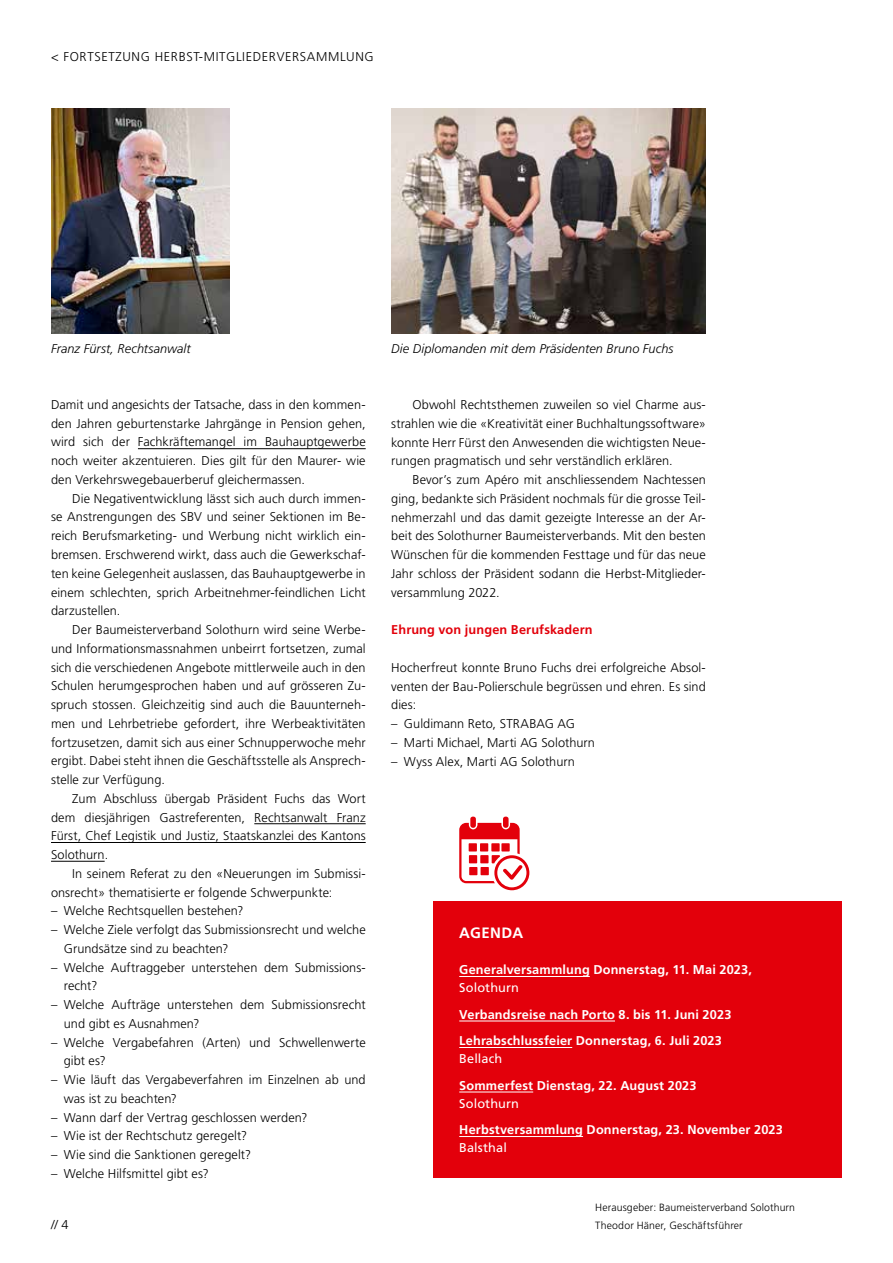
<style>
.page{position:relative;width:893px;height:1263px;background:#fff}
.page>*{position:absolute;margin:0;border:0;box-sizing:border-box;transform-origin:0 0}
.t1{font:700 15px "Frutiger";letter-spacing:.03em;color:#fff}
.t2{font:300 12.75px/18.8px "Frutiger";letter-spacing:.005em;color:#000;text-align:justify}
.t3{font:700 12.75px/26.5px "Frutiger";letter-spacing:.01em;color:#fff}
.t4{font:italic 300 12.75px "Frutiger";letter-spacing:.005em;color:#000}
.t5{font:300 12.75px "Frutiger";letter-spacing:.05em;color:#000}
.t6{font:12.75px "Frutiger";letter-spacing:.01em;color:#fff}
.t7{font:700 12.75px "Frutiger";letter-spacing:.01em;color:#e3000b}
.t8{font:300 10.5px/18px "Frutiger";letter-spacing:.015em;color:#000}
</style>
<div class="page">
<hr style="left:138px;top:448px;width:228px;height:1px;background:#000">
<hr style="left:254px;top:823px;width:112px;height:1px;background:#000">
<hr style="left:51px;top:842px;width:315px;height:1px;background:#000">
<hr style="left:51px;top:861px;width:54px;height:1px;background:#000">
<div style="left:434px;top:901px;width:408px;height:277px;background:#e3000b"></div>
<hr style="left:459px;top:976px;width:131px;height:1px;background:#fff">
<hr style="left:459px;top:1020px;width:156px;height:1px;background:#fff">
<hr style="left:459px;top:1047px;width:113px;height:1px;background:#fff">
<hr style="left:459px;top:1092px;width:74px;height:1px;background:#fff">
<hr style="left:459px;top:1136px;width:124px;height:1px;background:#fff">
<div style="left:503px;top:817px;width:6px;height:11px;background:#e3000b;border-radius:3px"></div>
<div style="left:470px;top:817px;width:6px;height:11px;background:#e3000b;border-radius:3px"></div>
<svg style="left:459px;top:823px;width:70px;height:67px"></svg>
<img style="left:391px;top:109px;width:315px;height:225px">
<img style="left:51px;top:109px;width:179px;height:225px">
<p class="t5" style="left:51px;top:49px;width:324px">&lt; FORTSETZUNG HERBST-MITGLIEDERVERSAMMLUNG</p>
<p class="t4" style="left:51px;top:341px;width:141px">Franz Fürst, Rechtsanwalt</p>
<p class="t4" style="left:391px;top:341px;width:284px">Die Diplomanden mit dem Präsidenten Bruno Fuchs</p>
<p class="t2" style="left:51px;top:395px;width:316px">Damit und angesichts der Tatsache, dass in den kommen&shy;den Jahren geburtenstarke Jahrgänge in Pension gehen, wird sich der Fachkräftemangel im Bauhauptgewerbe noch weiter akzentuieren. Dies gilt für den Maurer- wie den Verkehrswegebauerberuf gleichermassen.</p>
<p class="t2" style="left:51px;top:489px;width:316px;text-indent:21px">Die Negativentwicklung lässt sich auch durch immen&shy;se Anstrengungen des SBV und seiner Sektionen im Be&shy;reich Berufsmarketing- und Werbung nicht wirklich ein&shy;bremsen. Erschwerend wirkt, dass auch die Gewerkschaf&shy;ten keine Gelegenheit auslassen, das Bauhauptgewerbe in einem schlechten, sprich Arbeitnehmer-feindlichen Licht darzustellen.</p>
<p class="t2" style="left:51px;top:620px;width:316px;text-indent:21px">Der Baumeisterverband Solothurn wird seine Werbe&shy;und Informationsmassnahmen unbeirrt fortsetzen, zumal sich die verschiedenen Angebote mittlerweile auch in den Schulen herumgesprochen haben und auf grösseren Zu&shy;spruch stossen. Gleichzeitig sind auch die Bauunterneh&shy;men und Lehrbetriebe gefordert, ihre Werbeaktivitäten fortzusetzen, damit sich aus einer Schnupperwoche mehr ergibt. Dabei steht ihnen die Geschäftsstelle als Ansprech&shy;stelle zur Verfügung.</p>
<p class="t2" style="left:51px;top:789px;width:316px;text-indent:21px">Zum Abschluss übergab Präsident Fuchs das Wort dem diesjährigen Gastreferenten, Rechtsanwalt Franz Fürst, Chef Legistik und Justiz, Staatskanzlei des Kantons Solothurn.</p>
<p class="t2" style="left:51px;top:864px;width:316px;text-indent:21px">In seinem Referat zu den «Neuerungen im Submissi&shy;onsrecht» thematisierte er folgende Schwerpunkte:</p>
<p class="t2" style="left:51px;top:902px;width:194px">– Welche Rechtsquellen bestehen?</p>
<p class="t2" style="left:64px;top:920px;width:303px;text-indent:-13px">– Welche Ziele verfolgt das Submissionsrecht und welche<br>Grundsätze sind zu beachten?</p>
<p class="t2" style="left:64px;top:958px;width:303px;text-indent:-13px">– Welche Auftraggeber unterstehen dem Submissions&shy;recht?</p>
<p class="t2" style="left:64px;top:995px;width:303px;text-indent:-13px">– Welche Aufträge unterstehen dem Submissionsrecht und gibt es Ausnahmen?</p>
<p class="t2" style="left:64px;top:1033px;width:303px;text-indent:-13px">– Welche Vergabefahren (Arten) und Schwellenwerte gibt es?</p>
<p class="t2" style="left:64px;top:1070px;width:303px;text-indent:-13px">– Wie läuft das Vergabeverfahren im Einzelnen ab und was ist zu beachten?</p>
<p class="t2" style="left:51px;top:1108px;width:258px">– Wann darf der Vertrag geschlossen werden?</p>
<p class="t2" style="left:51px;top:1127px;width:198px">– Wie ist der Rechtschutz geregelt?</p>
<p class="t2" style="left:51px;top:1146px;width:202px">– Wie sind die Sanktionen geregelt?</p>
<p class="t2" style="left:51px;top:1164px;width:159px">– Welche Hilfsmittel gibt es?</p>
<p class="t2" style="left:51px;top:1215px;width:19px">// 4</p>
<p class="t2" style="left:391px;top:396px;width:316px;text-indent:21px">Obwohl Rechtsthemen zuweilen so viel Charme aus&shy;strahlen wie die «Kreativität einer Buchhaltungssoftware» konnte Herr Fürst den Anwesenden die wichtigsten Neue&shy;rungen pragmatisch und sehr verständlich erklären.</p>
<p class="t2" style="left:391px;top:471px;width:316px;text-indent:21px">Bevor’s zum Apéro mit anschliessendem Nachtessen ging, bedankte sich Präsident nochmals für die grosse Teil&shy;nehmerzahl und das damit gezeigte Interesse an der Ar&shy;beit des Solothurner Baumeisterverbands. Mit den besten Wünschen für die kommenden Festtage und für das neue Jahr schloss der Präsident sodann die Herbst-Mitglieder&shy;versammlung 2022.</p>
<p class="t7" style="left:391px;top:622px;width:203px">Ehrung von jungen Berufskadern</p>
<p class="t2" style="left:391px;top:658px;width:316px">Hocherfreut konnte Bruno Fuchs drei erfolgreiche Absol&shy;venten der Bau-Polierschule begrüssen und ehren. Es sind dies:</p>
<p class="t2" style="left:391px;top:714px;width:185px">– Guldimann Reto, STRABAG AG</p>
<p class="t2" style="left:391px;top:733px;width:205px">– Marti Michael, Marti AG Solothurn</p>
<p class="t2" style="left:391px;top:752px;width:185px">– Wyss Alex, Marti AG Solothurn</p>
<p class="t1" style="left:459px;top:924px;width:65px">AGENDA</p>
<p class="t3" style="left:459px;top:956px;width:294px">Generalversammlung Donnerstag, 11. Mai 2023,</p>
<p class="t6" style="left:459px;top:980px;width:61px">Solothurn</p>
<p class="t3" style="left:459px;top:1001px;width:274px">Verbandsreise nach Porto 8. bis 11. Juni 2023<br>Lehrabschlussfeier Donnerstag, 6. Juli 2023</p>
<p class="t6" style="left:459px;top:1051px;width:45px">Bellach</p>
<p class="t3" style="left:459px;top:1072px;width:239px">Sommerfest Dienstag, 22. August 2023</p>
<p class="t6" style="left:459px;top:1096px;width:61px">Solothurn</p>
<p class="t3" style="left:459px;top:1117px;width:325px">Herbstversammlung Donnerstag, 23. November 2023</p>
<p class="t6" style="left:459px;top:1140px;width:49px">Balsthal</p>
<p class="t8" style="left:595px;top:1198px;width:201px">Herausgeber: Baumeisterverband Solothurn<br>Theodor Häner, Geschäftsführer</p>
</div>
